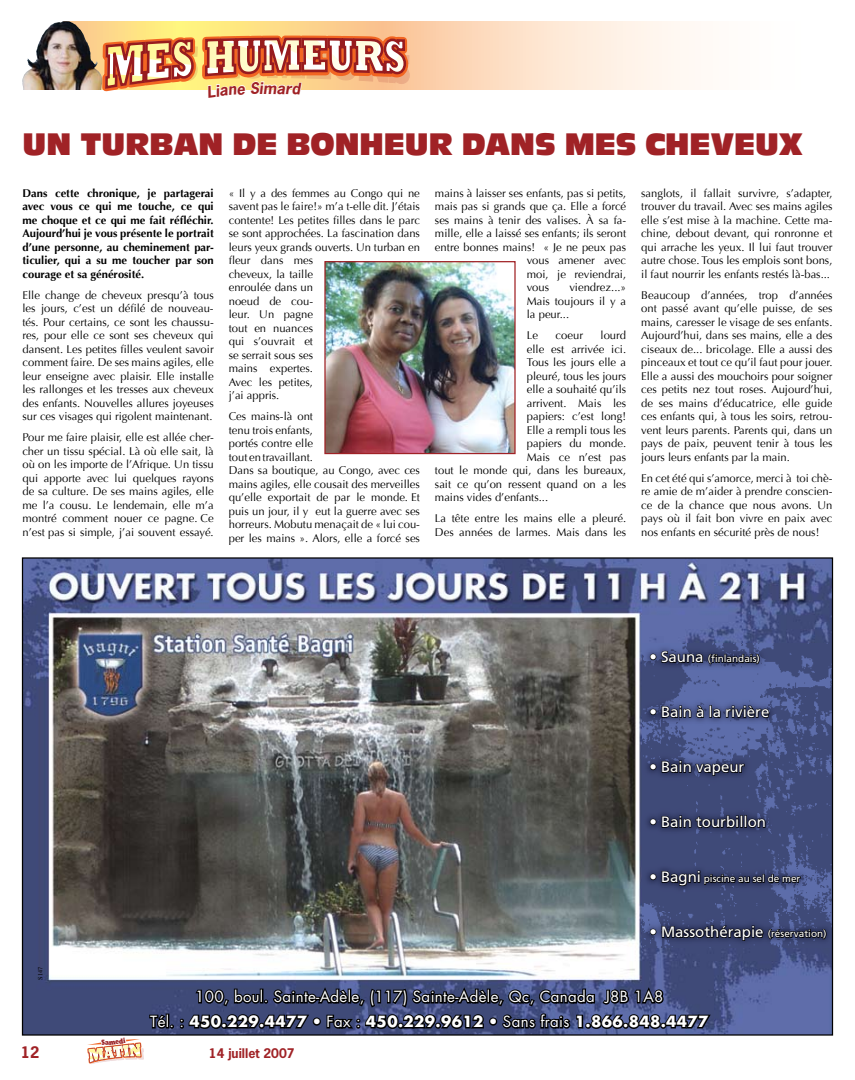
<style>
.page{position:relative;width:855px;height:1080px;background:#fff}
.page>*{position:absolute;margin:0;border:0;box-sizing:border-box;transform-origin:0 0}
.t1{font:32.5px "CA Olive";color:#a02226}
.t2{font:15px/25px "Futura";letter-spacing:.025em;color:#fff;text-align:center}
.t3{font:15px "Frutiger";color:#fff}
.t4{font:700 15px "News Gothic";color:#a02226}
.t5{font:italic 700 15px "News Gothic";color:#a02226}
.t6{font:700 12.5px "News Gothic";color:#a02226}
.t7{font:11.25px/13.5px "Optima";color:#000;text-align:justify}
.t8{font:700 11.25px/13.5px "Optima";color:#000;text-align:justify}
.t9{font:10px "Frutiger";color:#fff}
.t10{font:800 7.62px "Rockwell";color:#971b1e;scale:.73 1}
.t11{font:6.25px "Times";color:#000}
.s1{font-size:15px}
.s2{font-size:10px}
.s3{font-weight:700}
</style>
<div class="page">
<svg style="left:87px;top:1039px;width:57px;height:25px"></svg>
<svg style="left:415px;top:21px;width:280px;height:69px;background:#fde5d1"></svg>
<img style="left:24px;top:559px;width:807px;height:475px">
<svg style="left:148px;top:1013px;width:26px;height:17px"></svg>
<svg style="left:180px;top:984px;width:533px;height:47px;background:#2d3556"></svg>
<img style="left:643px;top:644px;width:188px;height:304px">
<svg style="left:650px;top:650px;width:111px;height:15px;background:#262c4a"></svg>
<svg style="left:650px;top:705px;width:120px;height:19px;background:#323b5f"></svg>
<svg style="left:650px;top:760px;width:95px;height:19px;background:#262d4c"></svg>
<svg style="left:650px;top:815px;width:116px;height:14px;background:#1b2038"></svg>
<svg style="left:650px;top:870px;width:152px;height:17px;background:#262c4b"></svg>
<svg style="left:650px;top:921px;width:177px;height:23px;background:#2a3253"></svg>
<img style="left:22px;top:21px;width:75px;height:69px">
<img style="left:326px;top:263px;width:188px;height:189px">
<div style="left:324px;top:261px;width:192px;height:193px;border:1px solid #a02226"></div>
<svg style="left:97px;top:21px;width:318px;height:71px;background:#e5aa7a"></svg>
<h2 class="t5" style="left:259px;top:78px;width:19px">im</h2>
<h1 class="t1" style="left:23px;top:122px;width:782px">UN TURBAN DE BONHEUR DANS MES CHEVEUX</h1>
<p class="t8" style="left:22px;top:186px;width:193px">Dans cette chronique, je partagerai avec vous ce qui me touche, ce qui me choque et ce qui me fait réfléchir.<br>Aujourd’hui je vous présente le portrait d’une personne, au cheminement par&shy;ticulier, qui a su me toucher par son courage et sa générosité.</p>
<p class="t7" style="left:22px;top:288px;width:193px">Elle change de cheveux presqu’à tous les jours, c’est un défilé de nouveau&shy;tés. Pour certains, ce sont les chaussu&shy;res, pour elle ce sont ses cheveux qui dansent. Les petites filles veulent savoir comment faire. De ses mains agiles, elle leur enseigne avec plaisir. Elle installe les rallonges et les tresses aux cheveux des enfants. Nouvelles allures joyeuses sur ces visages qui rigolent maintenant.</p>
<p class="t7" style="left:22px;top:431px;width:193px">Pour me faire plaisir, elle est allée cher&shy;cher un tissu spécial. Là où elle sait, là où on les importe de l’Afrique. Un tissu qui apporte avec lui quelques rayons de sa culture. De ses mains agiles, elle me l’a cousu. Le lendemain, elle m’a montré comment nouer ce pagne. Ce n’est pas si simple, j’ai souvent essayé.</p>
<p class="t7" style="left:229px;top:186px;width:193px;text-align:left">« Il y a des femmes au Congo qui ne savent pas le faire!» m’a t-elle dit. J’étais contente! Les petites filles dans le parc se sont approchées. La fascination dans leurs yeux grands ouverts. Un turban en fleur dans mes<br>cheveux, la taille<br>enroulée dans un<br>noeud de cou-<br>leur. Un pagne<br>tout en nuances<br>qui s’ouvrait et<br>se serrait sous ses<br>mains expertes.<br>Avec les petites,<br>j’ai appris.</p>
<p class="t7" style="left:229px;top:410px;width:193px;text-align:left">Ces mains-là ont<br>tenu trois enfants,<br>portés contre elle<br>tout en travaillant.<br>Dans sa boutique, au Congo, avec ces mains agiles, elle cousait des merveilles qu’elle exportait de par le monde. Et puis un jour, il y eut la guerre avec ses horreurs. Mobutu menaçait de « lui cou&shy;per les mains ». Alors, elle a forcé ses</p>
<p class="t7" style="left:435px;top:186px;width:193px">mains à laisser ses enfants, pas si petits,</p>
<p class="t7" style="left:435px;top:200px;width:193px">mais pas si grands que ça. Elle a forcé</p>
<p class="t7" style="left:435px;top:213px;width:193px">ses mains à tenir des valises. À sa fa-</p>
<p class="t7" style="left:435px;top:227px;width:193px">mille, elle a laissé ses enfants; ils seront</p>
<p class="t7" style="left:435px;top:240px;width:193px">entre bonnes mains! « Je ne peux pas</p>
<p class="t7" style="left:527px;top:254px;width:101px">vous amener avec</p>
<p class="t7" style="left:527px;top:267px;width:101px">moi, je reviendrai,</p>
<p class="t7" style="left:527px;top:281px;width:24px">vous</p>
<p class="t7" style="left:527px;top:281px;width:101px;text-indent:42px">viendrez...» Mais toujours il y a la peur...</p>
<p class="t7" style="left:527px;top:329px;width:13px">Le</p>
<p class="t7" style="left:556px;top:329px;width:29px">coeur</p>
<p class="t7" style="left:601px;top:329px;width:27px">lourd</p>
<p class="t7" style="left:527px;top:342px;width:101px">elle est arrivée ici.</p>
<p class="t7" style="left:527px;top:356px;width:101px">Tous les jours elle a</p>
<p class="t7" style="left:527px;top:369px;width:101px">pleuré, tous les jours</p>
<p class="t7" style="left:527px;top:383px;width:101px">elle a souhaité qu’ils</p>
<p class="t7" style="left:527px;top:396px;width:101px">arrivent. Mais les</p>
<p class="t7" style="left:527px;top:410px;width:101px">papiers: c’est long!</p>
<p class="t7" style="left:527px;top:423px;width:101px">Elle a rempli tous les</p>
<p class="t7" style="left:527px;top:437px;width:101px">papiers du monde.</p>
<p class="t7" style="left:527px;top:450px;width:101px">Mais ce n’est pas</p>
<p class="t7" style="left:435px;top:464px;width:193px">tout le monde qui, dans les bureaux,</p>
<p class="t7" style="left:435px;top:477px;width:193px">sait ce qu’on ressent quand on a les</p>
<p class="t7" style="left:435px;top:491px;width:115px">mains vides d’enfants...</p>
<p class="t7" style="left:435px;top:512px;width:193px">La tête entre les mains elle a pleuré.<br>Des années de larmes. Mais dans les</p>
<p class="t7" style="left:641px;top:186px;width:193px">sanglots, il fallait survivre, s’adapter, trouver du travail. Avec ses mains agiles elle s’est mise à la machine. Cette ma&shy;chine, debout devant, qui ronronne et qui arrache les yeux. Il lui faut trouver autre chose. Tous les emplois sont bons, il faut nourrir les enfants restés là-bas...</p>
<p class="t7" style="left:641px;top:288px;width:193px">Beaucoup d’années, trop d’années ont passé avant qu’elle puisse, de ses mains, caresser le visage de ses enfants.<br>Aujourd’hui, dans ses mains, elle a des ciseaux de... bricolage. Elle a aussi des pinceaux et tout ce qu’il faut pour jouer.<br>Elle a aussi des mouchoirs pour soigner ces petits nez tout roses. Aujourd’hui, de ses mains d’éducatrice, elle guide ces enfants qui, à tous les soirs, retrou&shy;vent leurs parents. Parents qui, dans un pays de paix, peuvent tenir à tous les jours leurs enfants par la main.</p>
<p class="t7" style="left:641px;top:471px;width:193px">En cet été qui s’amorce, merci à toi chè&shy;re amie de m’aider à prendre conscien&shy;ce de la chance que nous avons. Un pays où il fait bon vivre en paix avec nos enfants en sécurité près de nous!</p>
<p class="t11" style="left:35px;top:980px;width:14px;rotate:-90deg">S147</p>
<p class="t9" style="left:649px;top:653px;width:112px"><span class="s1">• Sauna</span> (finlandais)</p>
<h2 class="t3" style="left:649px;top:703px;width:122px">• Bain à la rivière</h2>
<h2 class="t3" style="left:649px;top:758px;width:97px">• Bain vapeur</h2>
<h2 class="t3" style="left:649px;top:813px;width:118px">• Bain tourbillon</h2>
<p class="t9" style="left:649px;top:873px;width:153px"><span class="s1">• Bagni</span> piscine au sel de mer</p>
<h2 class="t3" style="left:649px;top:923px;width:179px">• Massothérapie <span class="s2">(réservation)</span></h2>
<h2 class="t4" style="left:21px;top:1042px;width:20px">12</h2>
<p class="t10" style="left:101px;top:1038px;width:34px;rotate:-6deg">Samedi</p>
<h2 class="t2" style="left:150px;top:984px;width:560px">100, boul. Sainte-Adèle, (117) Sainte-Adèle, Qc, Canada J8B 1A8<br>Tél. : <span class="s3">450.229.4477</span> • Fax : <span class="s3">450.229.9612</span> • Sans frais <span class="s3">1.866.848.4477</span></h2>
<p class="t6" style="left:209px;top:1045px;width:87px">14 juillet 2007</p>
</div>
